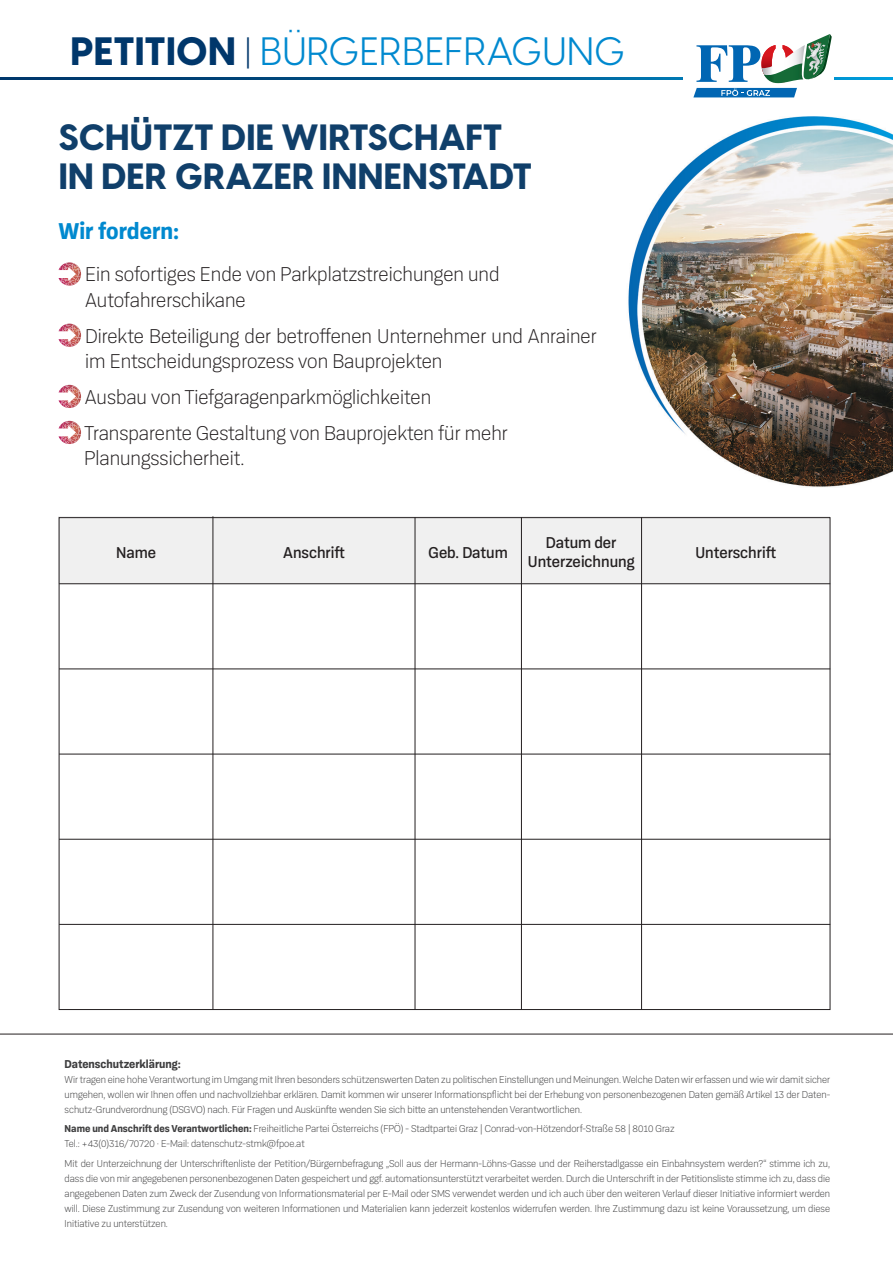
<style>
.page{position:relative;width:893px;height:1263px;background:#fff}
.page>*{position:absolute;margin:0;border:0;box-sizing:border-box;transform-origin:0 0}
.t1{font:39px "Visby CF";letter-spacing:.01em;color:#0089cf}
.t2{font:800 36px/39px "Visby CF";letter-spacing:.01em;color:#103f6a}
.t3{font:700 24px "Konkret Grotesk Pro";color:#0089cf}
.t4{font:300 21px/25.2px "Konkret Grotesk Pro";color:#231f20}
.t5{font:500 16.5px/19.8px "Konkret Grotesk Pro";color:#231f20;text-align:center}
.t6{font:700 12px "Konkret Grotesk Pro";color:#3e3e3f}
.t7{font:300 10.5px/15px "Konkret Grotesk Pro";color:#3e3e3f;text-align:justify}
.s1{font-weight:800;color:#00376b}
.s2{font-weight:300;color:#00376b}
.s3{font-weight:700}
</style>
<div class="page">
<img style="left:0;top:77px;width:893px;height:957px">
<svg style="left:59px;top:262px;width:22px;height:24px"></svg>
<svg style="left:59px;top:324px;width:22px;height:24px"></svg>
<svg style="left:59px;top:385px;width:22px;height:24px"></svg>
<svg style="left:59px;top:421px;width:22px;height:24px"></svg>
<hr style="left:0;top:1034px;width:893px;height:1px;background:#231f20">
<svg style="left:0;top:78px;width:893px;height:2px"></svg>
<div style="left:684px;top:58px;width:150px;height:37px;background:#fff"></div>
<svg style="left:693px;top:34px;width:140px;height:63px"></svg>
<div style="left:59px;top:516px;width:771px;height:67px;background:#f0f0f0"></div>
<hr style="left:59px;top:669px;width:771px;height:1px;background:#231f20">
<hr style="left:59px;top:583px;width:771px;height:1px;background:#231f20">
<hr style="left:59px;top:754px;width:771px;height:1px;background:#231f20">
<hr style="left:59px;top:839px;width:771px;height:1px;background:#231f20">
<hr style="left:59px;top:924px;width:771px;height:1px;background:#231f20">
<hr style="left:213px;top:516px;width:1px;height:494px;background:#231f20">
<hr style="left:415px;top:517px;width:1px;height:493px;background:#231f20">
<hr style="left:521px;top:517px;width:1px;height:493px;background:#231f20">
<hr style="left:641px;top:517px;width:1px;height:493px;background:#231f20">
<h1 class="t1" style="left:70px;top:22px;width:556px"><span class="s1">PETITION</span> <span class="s2">|</span> BÜRGERBEFRAGUNG</h1>
<h2 class="t2" style="left:59px;top:116px;width:475px">SCHÜTZT DIE WIRTSCHAFT<br>IN DER GRAZER INNENSTADT</h2>
<h3 class="t3" style="left:59px;top:213px;width:122px">Wir fordern:</h3>
<h3 class="t4" style="left:85px;top:260px;width:416px">Ein sofortiges Ende von Parkplatzstreichungen und<br>Autofahrerschikane</h3>
<h3 class="t4" style="left:85px;top:321px;width:513px">Direkte Beteiligung der betroffenen Unternehmer und Anrainer im Entscheidungsprozess von Bauprojekten</h3>
<h3 class="t4" style="left:84px;top:377px;width:425px;line-height:36px">Ausbau von Tiefgaragenparkmöglichkeiten<br>Transparente Gestaltung von Bauprojekten für mehr</h3>
<h3 class="t4" style="left:84px;top:444px;width:162px">Planungssicherheit.</h3>
<h3 class="t5" style="left:528px;top:531px;width:108px">Datum der<br>Unterzeichnung</h3>
<h3 class="t5" style="left:116px;top:541px;width:41px">Name</h3>
<h3 class="t5" style="left:283px;top:541px;width:63px">Anschrift</h3>
<h3 class="t5" style="left:428px;top:541px;width:81px">Geb. Datum</h3>
<h3 class="t5" style="left:695px;top:541px;width:82px">Unterschrift</h3>
<p class="t6" style="left:65px;top:1054px;width:118px">Datenschutzerklärung:</p>
<p class="t7" style="left:65px;top:1071px;width:767px">Wir tragen eine hohe Verantwortung im Umgang mit Ihren besonders schützenswerten Daten zu politischen Einstellungen und Meinungen. Welche Daten wir erfassen und wie wir damit sicher umgehen, wollen wir Ihnen offen und nachvollziehbar erklären. Damit kommen wir unserer Informationspflicht bei der Erhebung von personenbezogenen Daten gemäß Artikel 13 der Daten&shy;schutz-Grundverordnung (DSGVO) nach. Für Fragen und Auskünfte wenden Sie sich bitte an untenstehenden Verantwortlichen.</p>
<p class="t7" style="left:65px;top:1120px;width:611px"><span class="s3">Name und Anschrift des Verantwortlichen:</span> Freiheitliche Partei Österreichs (FPÖ) - Stadtpartei Graz | Conrad-von-Hötzendorf-Straße 58 | 8010 Graz<br>Tel.: +43(0)316/70720 · E-Mail: datenschutz-stmk@fpoe.at</p>
<p class="t7" style="left:65px;top:1155px;width:767px">Mit der Unterzeichnung der Unterschriftenliste der Petition/Bürgernbefragung „Soll aus der Hermann-Löhns-Gasse und der Reiherstadlgasse ein Einbahnsystem werden?“ stimme ich zu, dass die von mir angegebenen personenbezogenen Daten gespeichert und ggf. automationsunterstützt verarbeitet werden. Durch die Unterschrift in der Petitionsliste stimme ich zu, dass die angegebenen Daten zum Zweck der Zusendung von Informationsmaterial per E-Mail oder SMS verwendet werden und ich auch über den weiteren Verlauf dieser Initiative informiert werden will. Diese Zustimmung zur Zusendung von weiteren Informationen und Materialien kann jederzeit kostenlos widerrufen werden. Ihre Zustimmung dazu ist keine Voraussetzung, um diese Initiative zu unterstützen.</p>
</div>
